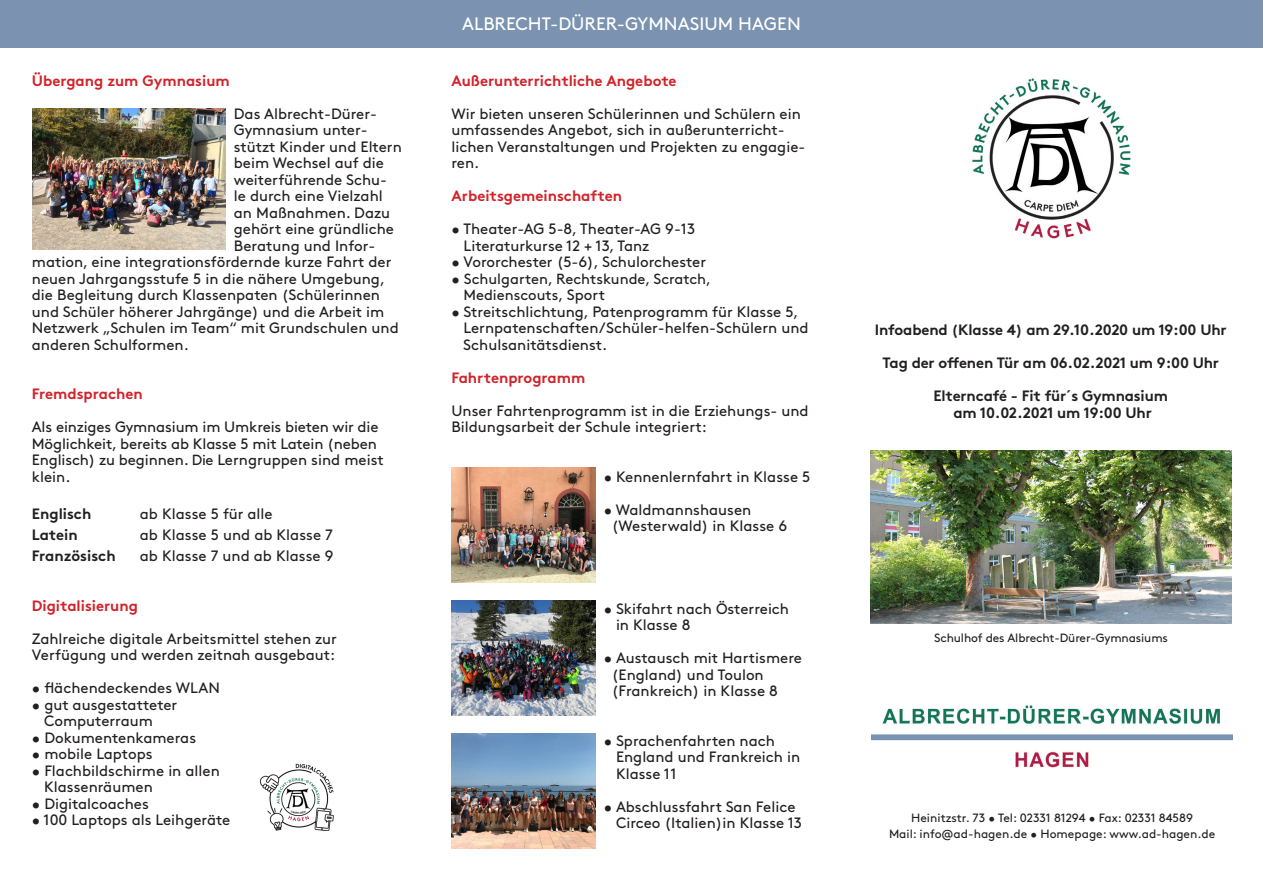
<style>
.page{position:relative;width:1263px;height:893px;background:#fff}
.page>*{position:absolute;margin:0;border:0;box-sizing:border-box;transform-origin:0 0}
.t1{font:18px "Brown";color:#fff}
.t2{font:15px/16.5px "Brown";color:#231f20}
.t3{font:700 15px "Brown";letter-spacing:-.01em;color:#231f20}
.t4{font:700 15px "Brown";color:#d1232a}
.t5{font:14.7px/16.5px "Brown";color:#231f20}
.t6{font:12px "Brown";color:#231f20}
.s1{font-size:14.7px}
.s2{font-size:15px}
</style>
<div class="page">
<img style="left:972px;top:78px;width:159px;height:161px">
<img style="left:871px;top:705px;width:362px;height:63px">
<img style="left:33px;top:108px;width:192px;height:141px">
<img style="left:451px;top:468px;width:144px;height:114px">
<img style="left:451px;top:601px;width:144px;height:114px">
<img style="left:451px;top:733px;width:144px;height:115px">
<div style="left:0;top:0;width:1263px;height:47px;background:#7b93b0"></div>
<img style="left:870px;top:451px;width:362px;height:173px">
<img style="left:260px;top:763px;width:74px;height:68px">
<p class="t4" style="left:32px;top:69px;width:199px">Übergang zum Gymnasium</p>
<p class="t2" style="left:234px;top:104px;width:145px">Das Albrecht-Dürer-</p>
<p class="t2" style="left:234px;top:121px;width:135px">Gymnasium unter-</p>
<p class="t2" style="left:234px;top:137px;width:169px">stützt Kinder und Eltern</p>
<p class="t2" style="left:234px;top:154px;width:152px">beim Wechsel auf die</p>
<p class="t2" style="left:234px;top:170px;width:155px">weiterführende Schu-</p>
<p class="t2" style="left:234px;top:187px;width:150px">le durch eine Vielzahl</p>
<p class="t2" style="left:234px;top:203px;width:158px">an Maßnahmen. Dazu</p>
<p class="t2" style="left:234px;top:220px;width:162px">gehört eine gründliche</p>
<p class="t2" style="left:234px;top:236px;width:143px">Beratung und Infor-</p>
<p class="t2" style="left:32px;top:253px;width:361px">mation, eine integrationsfördernde kurze Fahrt der</p>
<p class="t2" style="left:32px;top:269px;width:355px">neuen Jahrgangsstufe 5 in die nähere Umgebung,</p>
<p class="t2" style="left:32px;top:286px;width:350px">die Begleitung durch Klassenpaten (Schülerinnen</p>
<p class="t2" style="left:32px;top:302px;width:354px">und Schüler höherer Jahrgänge) und die Arbeit im</p>
<p class="t2" style="left:32px;top:319px;width:368px">Netzwerk „Schulen im Team“ mit Grundschulen und</p>
<p class="t2" style="left:32px;top:335px;width:158px">anderen Schulformen.</p>
<p class="t4" style="left:32px;top:382px;width:112px">Fremdsprachen</p>
<p class="t2" style="left:32px;top:418px;width:348px">Als einziges Gymnasium im Umkreis bieten wir die</p>
<p class="t2" style="left:32px;top:434px;width:353px">Möglichkeit, bereits ab Klasse 5 mit Latein (neben<br>Englisch) zu beginnen. <span class="s1">Die</span> Lerngruppen sind meist klein.</p>
<p class="t3" style="left:32px;top:502px;width:61px">Englisch</p>
<p class="t2" style="left:140px;top:505px;width:134px">ab Klasse 5 für alle</p>
<p class="t3" style="left:32px;top:523px;width:47px">Latein</p>
<p class="t2" style="left:140px;top:526px;width:195px">ab Klasse 5 und ab Klasse 7</p>
<p class="t3" style="left:32px;top:544px;width:85px">Französisch</p>
<p class="t2" style="left:140px;top:547px;width:195px">ab Klasse 7 und ab Klasse 9</p>
<p class="t4" style="left:32px;top:594px;width:108px">Digitalisierung</p>
<p class="t2" style="left:32px;top:629px;width:307px">Zahlreiche digitale Arbeitsmittel stehen zur</p>
<p class="t2" style="left:32px;top:646px;width:305px">Verfügung und werden zeitnah ausgebaut:</p>
<p class="t2" style="left:32px;top:679px;width:190px">• flächendeckendes WLAN</p>
<p class="t2" style="left:32px;top:695px;width:147px">• gut ausgestatteter</p>
<p class="t2" style="left:44px;top:712px;width:110px">Computerraum</p>
<p class="t2" style="left:32px;top:728px;width:166px">• Dokumentenkameras</p>
<p class="t2" style="left:32px;top:745px;width:122px">• mobile Laptops</p>
<p class="t2" style="left:32px;top:761px;width:189px">• Flachbildschirme in allen</p>
<p class="t2" style="left:44px;top:778px;width:110px">Klassenräumen</p>
<p class="t2" style="left:32px;top:794px;width:119px">• Digitalcoaches</p>
<p class="t2" style="left:32px;top:811px;width:200px">• 100 Laptops als Leihgeräte</p>
<p class="t1" style="left:462px;top:10px;width:340px">ALBRECHT-DÜRER-GYMNASIUM HAGEN</p>
<p class="t4" style="left:451px;top:69px;width:227px">Außerunterrichtliche Angebote</p>
<p class="t2" style="left:451px;top:104px;width:355px">Wir bieten unseren Schülerinnen und Schülern ein umfassendes Angebot, sich in außerunterricht&shy;lichen Veranstaltungen und Projekten zu engagie&shy;ren.</p>
<p class="t4" style="left:451px;top:184px;width:172px">Arbeitsgemeinschaften</p>
<p class="t2" style="left:451px;top:220px;width:245px">• Theater-AG 5-8, Theater-AG 9-13</p>
<p class="t2" style="left:464px;top:236px;width:187px">Literaturkurse 12 + 13, Tanz</p>
<p class="t2" style="left:451px;top:253px;width:256px">• Vororchester (5-6), Schulorchester</p>
<p class="t5" style="left:463px;top:269px;width:249px;text-indent:-12px"><span class="s2">•</span> Schulgarten, Rechtskunde, Scratch,<br>Medienscouts, <span class="s2">Sport</span></p>
<p class="t2" style="left:451px;top:302px;width:348px">• Streitschlichtung, Patenprogramm für Klasse 5,</p>
<p class="t2" style="left:464px;top:319px;width:346px">Lernpatenschaften/Schüler-helfen-Schülern und</p>
<p class="t2" style="left:463px;top:335px;width:145px">Schulsanitätsdienst.</p>
<p class="t4" style="left:451px;top:366px;width:135px">Fahrtenprogramm</p>
<p class="t2" style="left:451px;top:401px;width:359px">Unser Fahrtenprogramm ist in die Erziehungs- und</p>
<p class="t2" style="left:451px;top:418px;width:257px">Bildungsarbeit der Schule integriert:</p>
<p class="t2" style="left:604px;top:467px;width:208px">• Kennenlernfahrt in Klasse 5</p>
<p class="t2" style="left:604px;top:500px;width:149px">• Waldmannshausen</p>
<p class="t2" style="left:612px;top:517px;width:177px">(Westerwald) in Klasse 6</p>
<p class="t2" style="left:604px;top:599px;width:187px">• Skifahrt nach Österreich</p>
<p class="t2" style="left:616px;top:616px;width:76px">in Klasse 8</p>
<p class="t2" style="left:604px;top:649px;width:200px">• Austausch mit Hartismere</p>
<p class="t2" style="left:612px;top:665px;width:153px">(England) und Toulon</p>
<p class="t2" style="left:612px;top:682px;width:168px">(Frankreich) in Klasse 8</p>
<p class="t2" style="left:604px;top:731px;width:173px">• Sprachenfahrten nach</p>
<p class="t2" style="left:616px;top:748px;width:186px">England und Frankreich in</p>
<p class="t2" style="left:616px;top:764px;width:62px">Klasse 11</p>
<p class="t2" style="left:604px;top:797px;width:193px">• Abschlussfahrt San Felice</p>
<p class="t2" style="left:616px;top:814px;width:187px">Circeo (Italien)in Klasse 13</p>
<p class="t3" style="left:875px;top:318px;width:353px">Infoabend (Klasse 4) am 29.10.2020 um 19:00 Uhr</p>
<p class="t3" style="left:882px;top:351px;width:338px">Tag der offenen Tür am 06.02.2021 um 9:00 Uhr</p>
<p class="t3" style="left:933px;top:384px;width:236px">Elterncafé - Fit für´s Gymnasium</p>
<p class="t3" style="left:953px;top:401px;width:200px">am 10.02.2021 um 19:00 Uhr</p>
<p class="t6" style="left:934px;top:628px;width:235px">Schulhof des Albrecht-Dürer-Gymnasiums</p>
<p class="t6" style="left:911px;top:808px;width:283px">Heinitzstr. 73 • Tel: 02331 81294 • Fax: 02331 84589</p>
<p class="t6" style="left:889px;top:825px;width:328px">Mail: info@ad-hagen.de • Homepage: www.ad-hagen.de</p>
</div>
